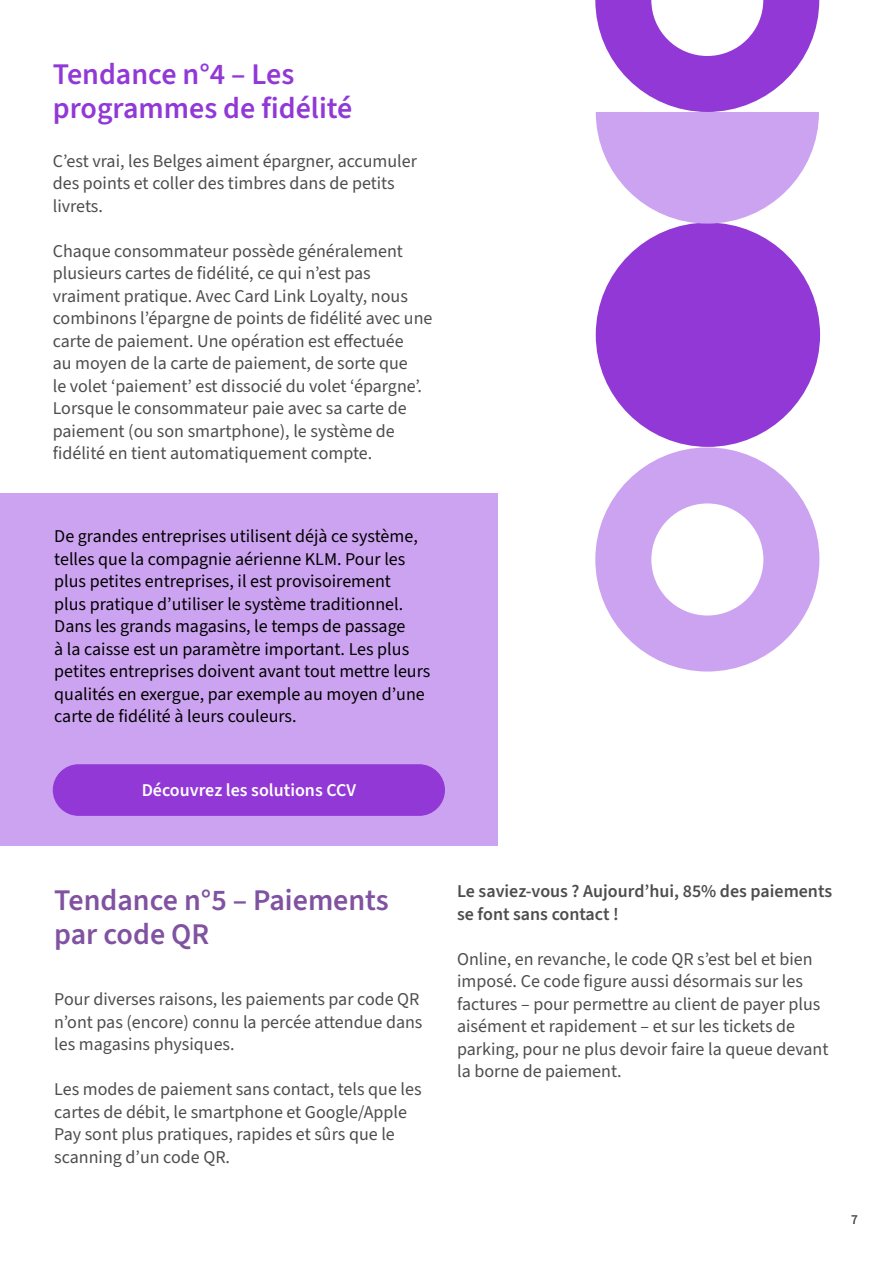
<style>
.page{position:relative;width:893px;height:1263px;background:#fff}
.page>*{position:absolute;margin:0;border:0;box-sizing:border-box;transform-origin:0 0}
.t1{font:600 30px/34.5px "Source Sans 3";color:#9138d6}
.t2{font:600 30px/34.5px "Source Sans 3";color:#8052a1}
.t3{font:18px/22.5px "Source Sans 3";color:#4d4d4d}
.t4{font:18px/22.5px "Source Sans 3";color:#000}
.t5{font:600 18px/22.5px "Source Sans 3";color:#4d4d4d}
.t6{font:600 18px "Source Sans 3";color:#fff}
.t7{font:13.5px "Source Sans 3";color:#515254}
</style>
<div class="page">
<hr style="left:0;top:0;width:1px;height:1263px;background:#4e4d4d">
<div style="left:0;top:493px;width:497px;height:353px;background:#cca3f0"></div>
<div style="left:53px;top:764px;width:392px;height:52px;background:#9138d6;border-radius:26px"></div>
<div style="left:596px;top:223px;width:224px;height:224px;background:#9138d6;border-radius:50%"></div>
<svg style="left:595px;top:447px;width:224px;height:224px;fill:#cca3f0"></svg>
<svg style="left:595px;top:0;width:224px;height:224px"></svg>
<h1 class="t1" style="left:53px;top:57px;width:301px">Tendance n°4 – Les programmes de fidélité</h1>
<p class="t3" style="left:53px;top:150px;width:366px">C’est vrai, les Belges aiment épargner, accumuler des points et coller des timbres dans de petits livrets.</p>
<p class="t3" style="left:53px;top:240px;width:381px">Chaque consommateur possède généralement plusieurs cartes de fidélité, ce qui n’est pas vraiment pratique. Avec Card Link Loyalty, nous combinons l’épargne de points de fidélité avec une carte de paiement. Une opération est effectuée<br>au moyen de la carte de paiement, de sorte que<br>le volet ‘paiement’ est dissocié du volet ‘épargne’.<br>Lorsque le consommateur paie avec sa carte de paiement (ou son smartphone), le système de fidélité en tient automatiquement compte.</p>
<p class="t4" style="left:54px;top:525px;width:378px">De grandes entreprises utilisent déjà ce système, telles que la compagnie aérienne KLM. Pour les plus petites entreprises, il est provisoirement<br>plus pratique d’utiliser le système traditionnel.<br>Dans les grands magasins, le temps de passage<br>à la caisse est un paramètre important. Les plus petites entreprises doivent avant tout mettre leurs qualités en exergue, par exemple au moyen d’une carte de fidélité à leurs couleurs.</p>
<p class="t6" style="left:142px;top:778px;width:216px">Découvrez les solutions CCV</p>
<h1 class="t2" style="left:54px;top:883px;width:336px">Tendance n°5 – Paiements par code QR</h1>
<p class="t3" style="left:54px;top:988px;width:370px">Pour diverses raisons, les paiements par code QR n’ont pas (encore) connu la percée attendue dans les magasins physiques.</p>
<p class="t3" style="left:54px;top:1078px;width:369px">Les modes de paiement sans contact, tels que les cartes de débit, le smartphone et Google/Apple Pay sont plus pratiques, rapides et sûrs que le scanning d’un code QR.</p>
<p class="t5" style="left:457px;top:881px;width:376px">Le saviez-vous ? Aujourd’hui, 85% des paiements se font sans contact !</p>
<p class="t3" style="left:457px;top:948px;width:373px">Online, en revanche, le code QR s’est bel et bien imposé. Ce code figure aussi désormais sur les factures – pour permettre au client de payer plus aisément et rapidement – et sur les tickets de parking, pour ne plus devoir faire la queue devant la borne de paiement.</p>
<p class="t7" style="left:851px;top:1210px;width:8px">7</p>
</div>
